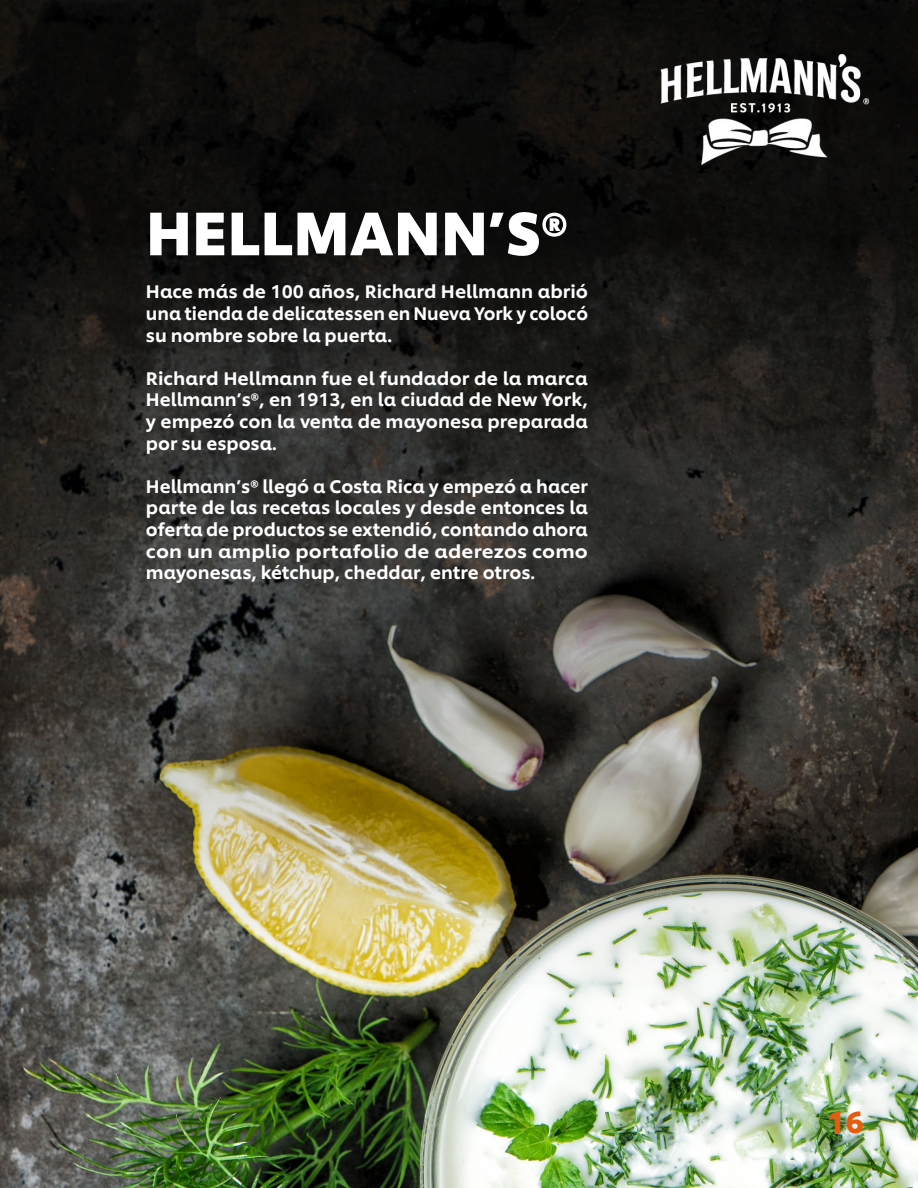
<style>
.page{position:relative;width:918px;height:1188px;background:#fff}
.page>*{position:absolute;margin:0;border:0;box-sizing:border-box;transform-origin:0 0}
.t1{font:700 60px "Unilever Shilling";color:#fff}
.t2{font:700 30px "Unilever Shilling";color:#e75b0e}
.t3{font:500 18px/21.6px "Unilever Shilling";color:#fff;text-align:justify}
</style>
<div class="page">
<img style="left:0;top:0;width:918px;height:1188px">
<img style="left:644px;top:54px;width:236px;height:137px">
<h1 class="t1" style="left:146px;top:186px;width:423px">HELLMANN’S®</h1>
<p class="t3" style="left:146px;top:279px;width:444px">Hace más de 100 años, Richard Hellmann abrió una tienda de delicatessen en Nueva York y colocó su nombre sobre la puerta.</p>
<p class="t3" style="left:146px;top:366px;width:444px">Richard Hellmann fue el fundador de la marca Hellmann’s®, en 1913, en la ciudad de New York, y empezó con la venta de mayonesa preparada por su esposa.</p>
<p class="t3" style="left:146px;top:474px;width:444px">Hellmann’s® llegó a Costa Rica y empezó a hacer parte de las recetas locales y desde entonces la oferta de productos se extendió, contando ahora con un amplio portafolio de aderezos como mayonesas, kétchup, cheddar, entre otros.</p>
<h2 class="t2" style="left:827px;top:1099px;width:39px">16</h2>
</div>
